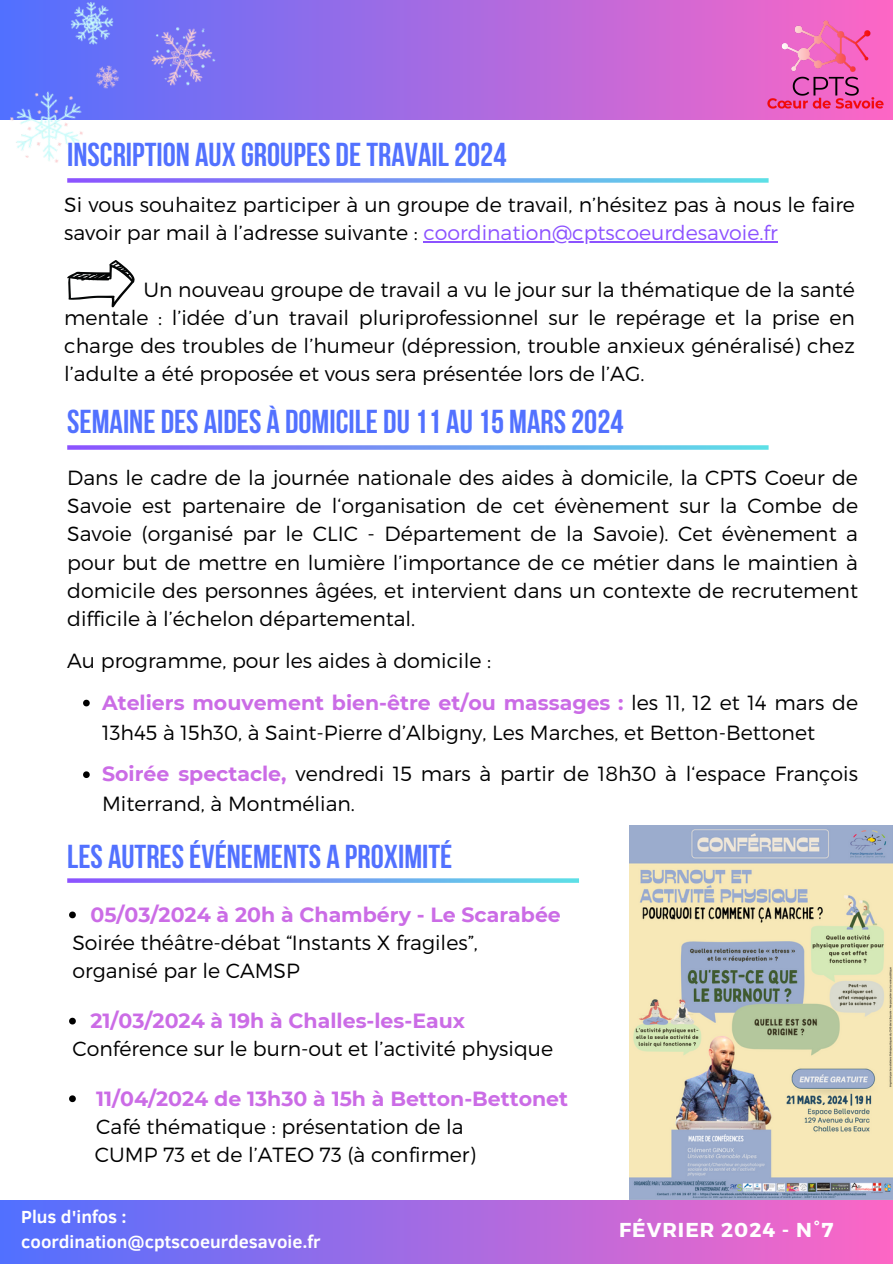
<style>
.page{position:relative;width:893px;height:1264px;background:#fff}
.page>*{position:absolute;margin:0;border:0;box-sizing:border-box;transform-origin:0 0}
.t1{font:700 33px "Bebas Neue";color:#5271ff}
.t2{font:300 20.55px/28.3px "Montserrat";color:#000}
.t3{font:700 20.55px "Montserrat";color:#cb6ce6}
.t4{font:700 20.1px "Montserrat";letter-spacing:.05em;color:#fff}
.t5{font:700 18px "Clear Sans";color:#fff}
.s1{color:#8c52ff}
.s2{font-weight:700;color:#cb6ce6}
</style>
<div class="page">
<div style="left:0;top:0;width:892px;height:1263px;background:linear-gradient(to right,#5170ff,#fd66c5)"></div>
<div style="left:0;top:120px;width:892px;height:1079px;background:#fff"></div>
<img style="left:761px;top:0;width:128px;height:120px">
<svg style="left:67px;top:878px;width:512px;height:4px;background:#80a1f3"></svg>
<img style="left:0;top:0;width:224px;height:163px">
<svg style="left:67px;top:178px;width:701px;height:5px;background:#81a2f3"></svg>
<img style="left:629px;top:825px;width:263px;height:374px">
<svg style="left:83px;top:699px;width:7px;height:7px"></svg>
<svg style="left:83px;top:771px;width:7px;height:7px"></svg>
<svg style="left:67px;top:445px;width:701px;height:5px;background:#82a2f3"></svg>
<svg style="left:67px;top:260px;width:68px;height:47px"></svg>
<svg style="left:69px;top:1095px;width:7px;height:7px"></svg>
<svg style="left:69px;top:1017px;width:7px;height:7px"></svg>
<svg style="left:69px;top:911px;width:7px;height:7px"></svg>
<hr style="left:423px;top:241px;width:354px;height:1px;background:#8c52ff">
<h1 class="t1" style="left:67px;top:141px;width:440px">INSCRIPTION AUX GROUPES DETRAVAIL2024</h1>
<p class="t2" style="left:64px;top:190px;width:792px">Si vous souhaitez participer à un groupe de travail, n’hésitez pas à nous le faire savoir par mail à l’adresse suivante : <span class="s1">coordination@cptscoeurdesavoie.fr</span></p>
<p class="t2" style="left:143px;top:274px;width:713px">Un nouveau groupe de travail a vu le jour sur la thématique de la santé</p>
<h2 class="t2" style="left:64px;top:302px;width:792px;text-align:justify">mentale : l’idée d’un travail pluriprofessionnel sur le repérage et la prise en charge des troubles de l’humeur (dépression, trouble anxieux généralisé) chez l’adulte a été proposée et vous sera présentée lors de l’AG.</h2>
<h3 class="t1" style="left:67px;top:408px;width:557px">SEMAINE DES AIDES À DOMICILE DU11 AU15 MARS2024</h3>
<h3 class="t2" style="left:67px;top:462px;width:792px;text-align:justify">Dans le cadre de la journée nationale des aides à domicile, la CPTS Coeur de Savoie est partenaire de l‘organisation de cet évènement sur la Combe de Savoie (organisé par le CLIC - Département de la Savoie). Cet évènement a pour but de mettre en lumière l’importance de ce métier dans le maintien à domicile des personnes âgées, et intervient dans un contexte de recrutement difficile à l’échelon départemental.</h3>
<p class="t2" style="left:67px;top:645px;width:425px">Au programme, pour les aides à domicile :</p>
<h1 class="t2" style="left:102px;top:686px;width:757px;line-height:30px"><span class="s2">Ateliers mouvement bien-être et/ou massages :</span> les 11, 12 et 14 mars de<br>13h45 à 15h30, à Saint-Pierre d’Albigny, Les Marches, et Betton-Bettonet</h1>
<h3 class="t2" style="left:102px;top:758px;width:757px;line-height:30px"><span class="s2">Soirée spectacle,</span> vendredi 15 mars à partir de 18h30 à l‘espace François<br>Miterrand, à Montmélian.</h3>
<p class="t1" style="left:67px;top:843px;width:386px">LES AUTRESÉVÉNEMENTS A PROXIMITÉ</p>
<h3 class="t3" style="left:90px;top:901px;width:472px">05/03/2024 à 20h à Chambéry - Le Scarabée</h3>
<p class="t2" style="left:72px;top:927px;width:407px">Soirée théâtre-débat “Instants X fragiles”, organisé par le CAMSP</p>
<h3 class="t3" style="left:90px;top:1007px;width:376px">21/03/2024 à 19h à Challes-les-Eaux</h3>
<p class="t2" style="left:72px;top:1033px;width:482px">Conférence sur le burn-out et l’activité physique</p>
<p class="t3" style="left:96px;top:1085px;width:473px">11/04/2024 de 13h30 à 15h à Betton-Bettonet</p>
<h1 class="t2" style="left:95px;top:1111px;width:382px">Café thématique : présentation de la<br>CUMP 73 et de l’ATEO 73 (à confirmer)</h1>
<p class="t5" style="left:21px;top:1203px;width:107px">Plus d'infos :</p>
<p class="t5" style="left:21px;top:1228px;width:301px">coordination@cptscoeurdesavoie.fr</p>
<h3 class="t4" style="left:619px;top:1216px;width:216px">FÉVRIER 2024 - N°7</h3>
</div>
